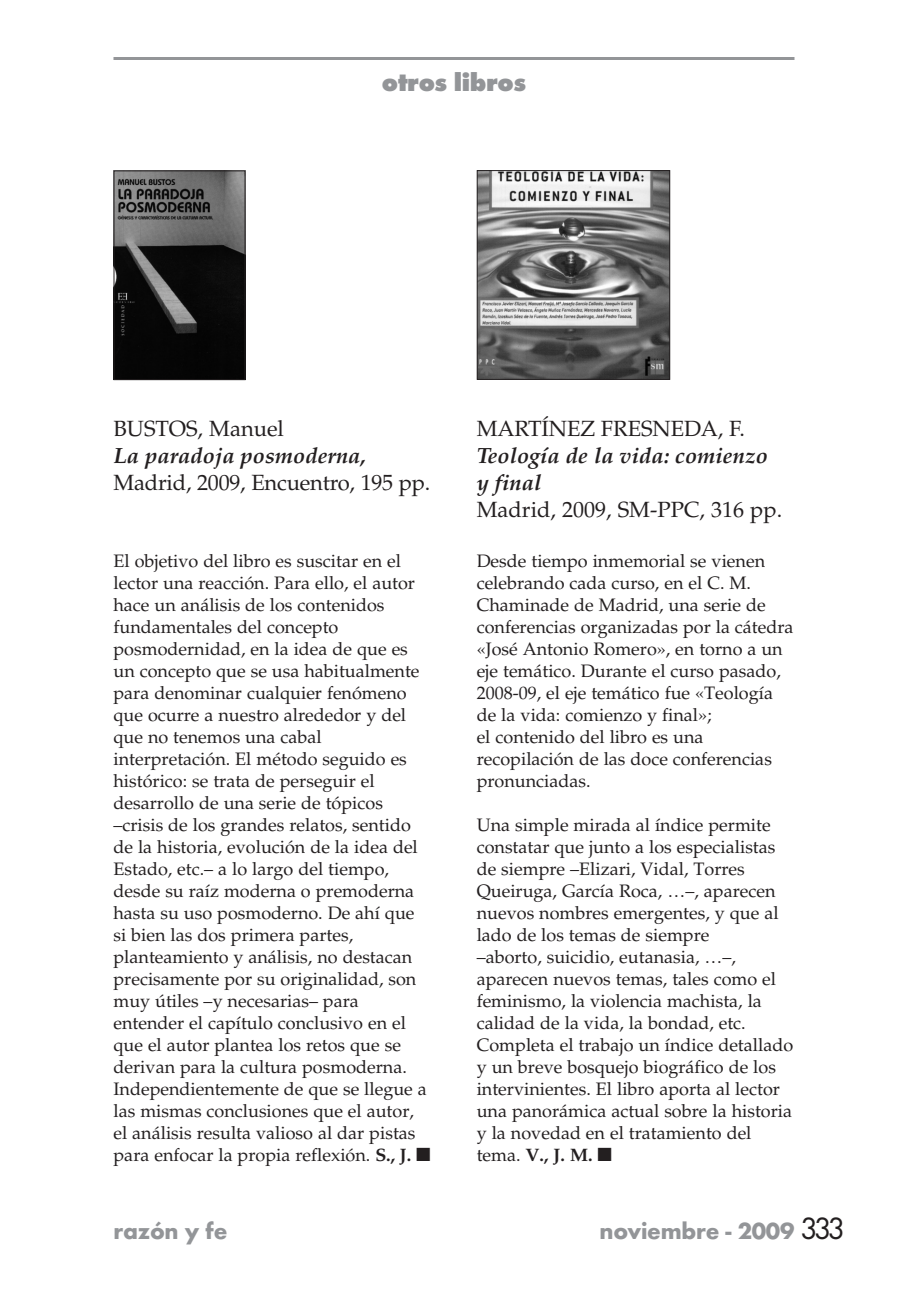
<style>
.page{position:relative;width:908px;height:1304px;background:#fff}
.page>*{position:absolute;margin:0;border:0;box-sizing:border-box;transform-origin:0 0}
.t1{font:800 26px "Futura T";letter-spacing:-.015em;color:#939598}
.t2{font:700 24px "Futura T";letter-spacing:-.01em;color:#939598}
.t3{font:22px "Palatino";letter-spacing:-.005em;color:#231f20}
.t4{font:italic 700 22px/27px "Palatino";color:#231f20}
.t5{font:18px/22px "Palatino";color:#231f20}
.s1{font-weight:700}
.s2{font-weight:400;font-size:32px;color:#231f20}
</style>
<div class="page">
<hr style="left:113px;top:57px;width:681px;height:3px;background:#939598">
<img style="left:115px;top:172px;width:128px;height:206px">
<div style="left:113px;top:170px;width:132px;height:210px;border:1px solid #231f20"></div>
<img style="left:478px;top:172px;width:190px;height:206px">
<div style="left:476px;top:170px;width:194px;height:210px;border:1px solid #231f20"></div>
<h1 class="t1" style="left:382px;top:72px;width:145px">otros libros</h1>
<p class="t3" style="left:113px;top:420px;width:172px">BUSTOS, Manuel</p>
<p class="t4" style="left:113px;top:444px;width:254px">La paradoja posmoderna,</p>
<p class="t3" style="left:113px;top:474px;width:318px">Madrid, 2009, Encuentro, 195 pp.</p>
<p class="t5" style="left:113px;top:552px;width:318px">El objetivo del libro es suscitar en el lector una reacción. Para ello, el autor hace un análisis de los contenidos fundamentales del concepto posmodernidad, en la idea de que es un concepto que se usa habitualmente para denominar cualquier fenómeno que ocurre a nuestro alrededor y del que no tenemos una cabal interpretación. El método seguido es histórico: se trata de perseguir el desarrollo de una serie de tópicos –crisis de los grandes relatos, sentido de la historia, evolución de la idea del Estado, etc.– a lo largo del tiempo, desde su raíz moderna o premoderna hasta su uso posmoderno. De ahí que si bien las dos primera partes, planteamiento y análisis, no destacan precisamente por su originalidad, son muy útiles –y necesarias– para entender el capítulo conclusivo en el que el autor plantea los retos que se derivan para la cultura posmoderna.<br>Independientemente de que se llegue a las mismas conclusiones que el autor, el análisis resulta valioso al dar pistas para enfocar la propia reflexión. <span class="s1">S., J.</span> ■</p>
<p class="t3" style="left:476px;top:420px;width:269px">MARTÍNEZ FRESNEDA, F.</p>
<p class="t4" style="left:476px;top:444px;width:293px">Teología de la vida: comienzo y final</p>
<p class="t3" style="left:476px;top:501px;width:307px">Madrid, 2009, SM-PPC, 316 pp.</p>
<p class="t5" style="left:476px;top:552px;width:318px">Desde tiempo inmemorial se vienen celebrando cada curso, en el C. M.<br>Chaminade de Madrid, una serie de conferencias organizadas por la cátedra «José Antonio Romero», en torno a un eje temático. Durante el curso pasado, 2008-09, el eje temático fue «Teología de la vida: comienzo y final»;<br>el contenido del libro es una recopilación de las doce conferencias pronunciadas.</p>
<p class="t5" style="left:476px;top:816px;width:318px">Una simple mirada al índice permite constatar que junto a los especialistas de siempre –Elizari, Vidal, Torres Queiruga, García Roca, …–, aparecen nuevos nombres emergentes, y que al lado de los temas de siempre<br>–aborto, suicidio, eutanasia, …–, aparecen nuevos temas, tales como el feminismo, la violencia machista, la calidad de la vida, la bondad, etc.<br>Completa el trabajo un índice detallado y un breve bosquejo biográfico de los intervinientes. El libro aporta al lector una panorámica actual sobre la historia y la novedad en el tratamiento del tema. <span class="s1">V., J. M.</span> ■</p>
<h2 class="t2" style="left:113px;top:1217px;width:115px">razón y fe</h2>
<h2 class="t2" style="left:599px;top:1217px;width:247px">noviembre - 2009 <span class="s2">333</span></h2>
</div>
